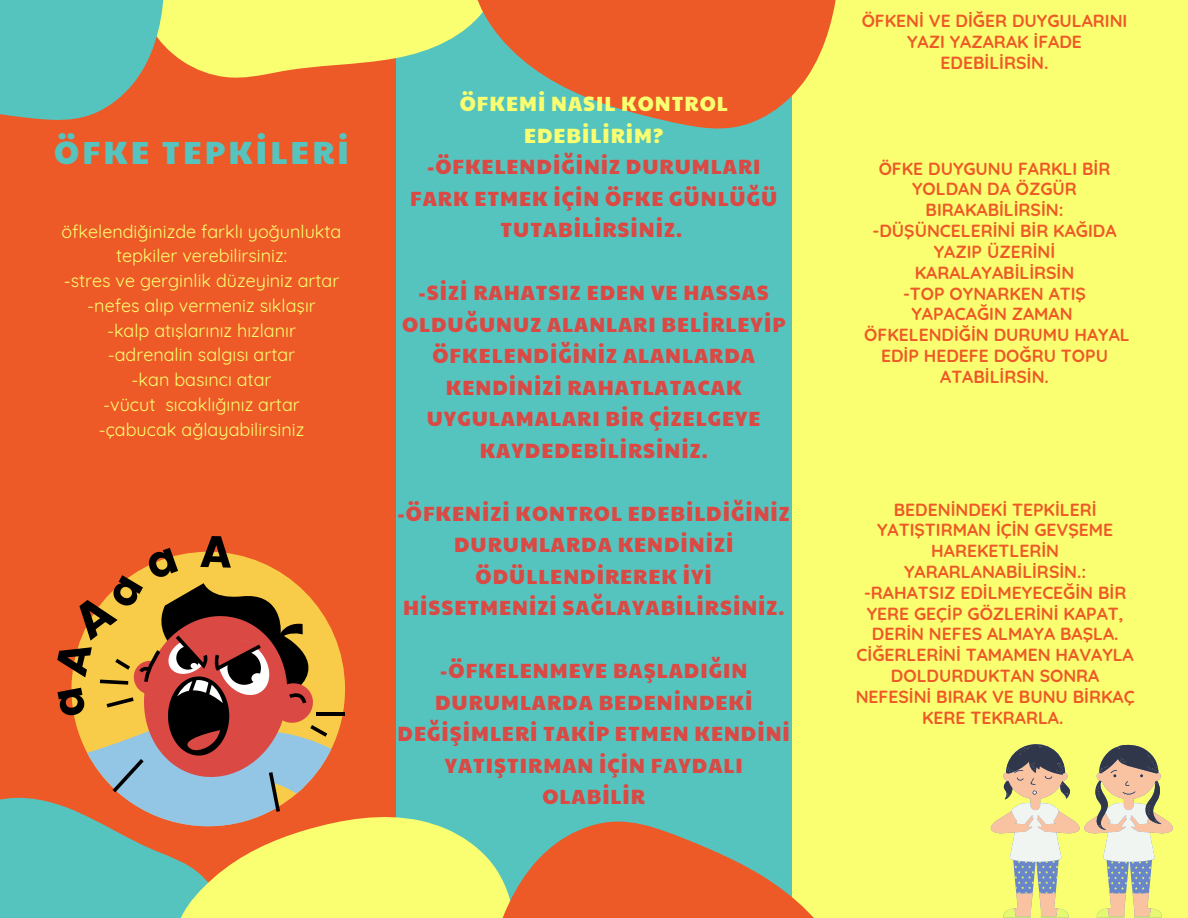
<style>
.page{position:relative;width:1188px;height:918px;background:#f9ff70}
.page>*{position:absolute;margin:0;border:0;box-sizing:border-box;transform-origin:0 0}
.t1{font:31.5px "Paytone One";letter-spacing:.1em;color:#56c4be}
.t2{font:20.25px/31.5px "Paytone One";letter-spacing:.05em;color:#da4944;text-align:center}
.t3{font:20.25px/31.5px "Paytone One";letter-spacing:.05em;color:#f9ff70;text-align:center}
.t4{font:18px/24.8px "Quicksand";color:#f9ff70;text-align:center}
.t5{font:700 17.55px/20.9px "Quicksand";color:#ed5927;text-align:center}
</style>
<div class="page">
<div style="left:0;top:0;width:397px;height:918px;background:#ed5927"></div>
<div style="left:396px;top:0;width:396px;height:918px;background:#56c4be"></div>
<svg style="left:245px;top:0;width:180px;height:78px;fill:#f9ff70"></svg>
<svg style="left:0;top:0;width:245px;height:120px;fill:#56c4be"></svg>
<svg style="left:425px;top:0;width:411px;height:129px;fill:#ed5927"></svg>
<div style="left:331px;top:817px;width:66px;height:101px;background:#f9ff70"></div>
<svg style="left:397px;top:817px;width:417px;height:101px"></svg>
<svg style="left:331px;top:628px;width:14px;height:198px"></svg>
<hr style="left:317px;top:713px;width:28px;height:3px;background:#000">
<svg style="left:0;top:536px;width:331px;height:382px"></svg>
<svg style="left:990px;top:744px;width:183px;height:174px"></svg>
<p class="t1" style="left:54px;top:129px;width:296px">ÖFKE TEPKİLERİ</p>
<p class="t4" style="left:62px;top:218px;width:281px">öfkelendiğinizde farklı yoğunlukta tepkiler verebilirsiniz:</p>
<p class="t4" style="left:64px;top:268px;width:277px">-stres ve gerginlik düzeyiniz artar</p>
<p class="t4" style="left:87px;top:293px;width:230px">-nefes alıp vermeniz sıklaşır</p>
<p class="t4" style="left:107px;top:317px;width:191px">-kalp atışlarınız hızlanır</p>
<p class="t4" style="left:108px;top:342px;width:189px">-adrenalin salgısı artar</p>
<p class="t4" style="left:132px;top:367px;width:141px">-kan basıncı atar</p>
<p class="t4" style="left:103px;top:392px;width:198px">-vücut sıcaklığınız artar</p>
<p class="t4" style="left:99px;top:416px;width:207px">-çabucak ağlayabilirsiniz</p>
<p class="t3" style="left:460px;top:87px;width:270px">ÖFKEMİ NASIL KONTROL<br>EDEBİLİRİM?</p>
<p class="t2" style="left:410px;top:150px;width:369px">-ÖFKELENDİĞİNİZ DURUMLARI<br>FARK ETMEK İÇİN ÖFKE GÜNLÜĞÜ<br>TUTABİLİRSİNİZ.</p>
<p class="t2" style="left:402px;top:276px;width:385px">-SİZİ RAHATSIZ EDEN VE HASSAS<br>OLDUĞUNUZ ALANLARI BELİRLEYİP<br>ÖFKELENDİĞİNİZ ALANLARDA<br>KENDİNİZİ RAHATLATACAK<br>UYGULAMALARI BİR ÇİZELGEYE<br>KAYDEDEBİLİRSİNİZ.</p>
<p class="t2" style="left:398px;top:497px;width:394px">-ÖFKENİZİ KONTROL EDEBİLDİĞİNİZ<br>DURUMLARDA KENDİNİZİ<br>ÖDÜLLENDİREREK İYİ<br>HİSSETMENİZİ SAĞLAYABİLİRSİNİZ.</p>
<p class="t2" style="left:398px;top:654px;width:394px">-ÖFKELENMEYE BAŞLADIĞIN<br>DURUMLARDA BEDENİNDEKİ<br>DEĞİŞİMLERİ TAKİP ETMEN KENDİNİ<br>YATIŞTIRMAN İÇİN FAYDALI<br>OLABİLİR</p>
<p class="t5" style="left:862px;top:10px;width:267px">ÖFKENİ VE DİĞER DUYGULARINI<br>YAZI YAZARAK İFADE<br>EDEBİLİRSİN.</p>
<p class="t5" style="left:879px;top:158px;width:233px">ÖFKE DUYGUNU FARKLI BİR<br>YOLDAN DA ÖZGÜR<br>BIRAKABİLİRSİN:</p>
<p class="t5" style="left:872px;top:220px;width:246px">-DÜŞÜNCELERİNİ BİR KAĞIDA<br>YAZIP ÜZERİNİ<br>KARALAYABİLİRSİN</p>
<p class="t5" style="left:864px;top:283px;width:267px">-TOP OYNARKEN ATIŞ<br>YAPACAĞIN ZAMAN<br>ÖFKELENDİĞİN DURUMU HAYAL<br>EDİP HEDEFE DOĞRU TOPU<br>ATABİLİRSİN.</p>
<p class="t5" style="left:877px;top:499px;width:238px">BEDENİNDEKİ TEPKİLERİ<br>YATIŞTIRMAN İÇİN GEVŞEME<br>HAREKETLERİN<br>YARARLANABİLİRSİN.:</p>
<p class="t5" style="left:856px;top:582px;width:280px">-RAHATSIZ EDİLMEYECEĞİN BİR<br>YERE GEÇİP GÖZLERİNİ KAPAT,<br>DERİN NEFES ALMAYA BAŞLA.<br>CİĞERLERİNİ TAMAMEN HAVAYLA<br>DOLDURDUKTAN SONRA<br>NEFESİNİ BIRAK VE BUNU BİRKAÇ<br>KERE TEKRARLA.</p>
</div>
